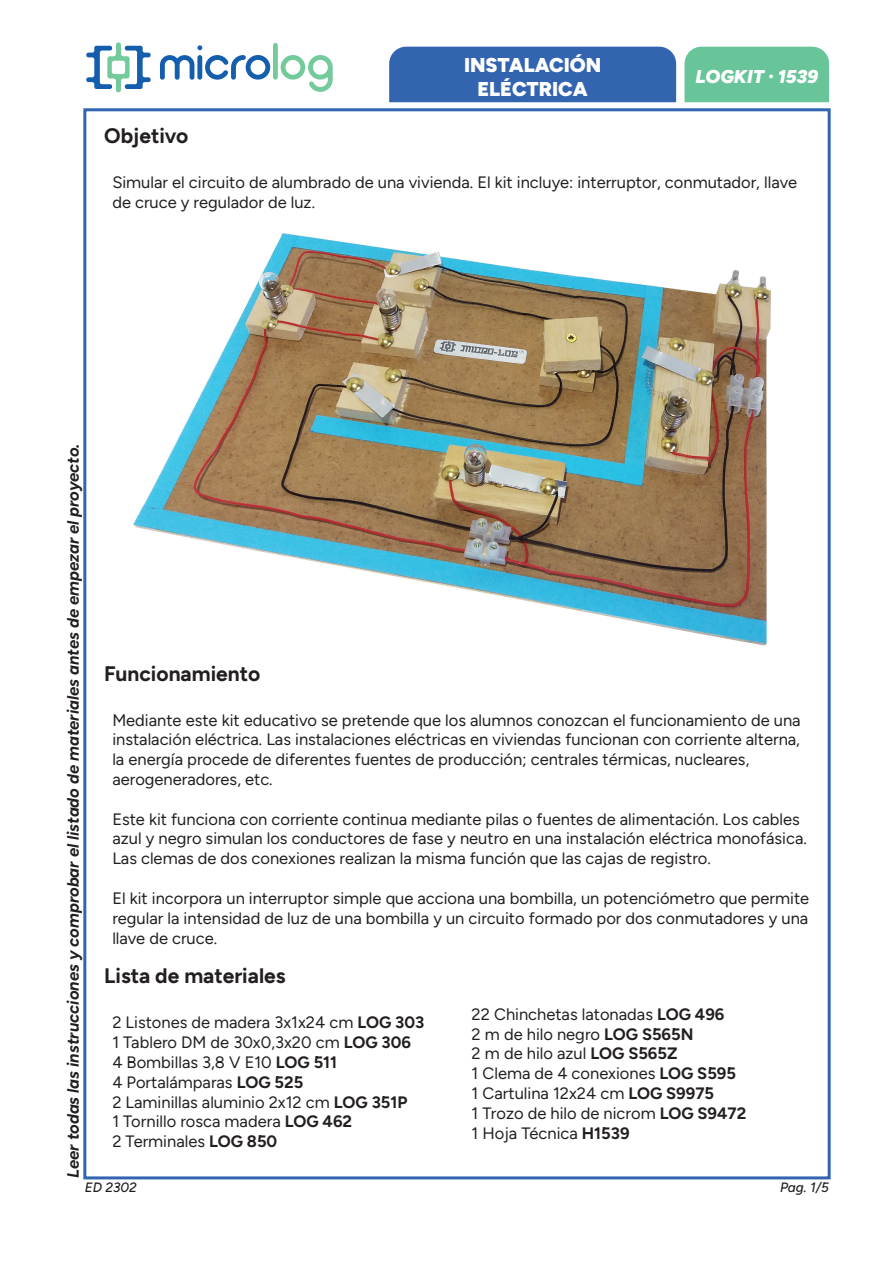
<style>
.page{position:relative;width:893px;height:1263px;background:#fff}
.page>*{position:absolute;margin:0;border:0;box-sizing:border-box;transform-origin:0 0}
.t1{font:700 21px "Figtree";color:#231f20}
.t2{font:900 19.95px/24px "Figtree";color:#fff;text-align:center}
.t3{font:italic 900 18.6px "Figtree";color:#fff}
.t4{font:16.5px/19.8px "Figtree";color:#231f20}
.t5{font:italic 700 16.5px "Figtree";color:#231f20}
.t6{font:italic 500 13.5px "Figtree";color:#231f20}
.s1{font-weight:700}
</style>
<div class="page">
<div style="left:83px;top:108px;width:748px;height:1071px;background:#fff;border:3px solid #3264b0"></div>
<div style="left:389px;top:47px;width:287px;height:55px;background:#3264b0"></div>
<div style="left:685px;top:47px;width:144px;height:55px;background:#68c499"></div>
<svg style="left:86px;top:42px;width:65px;height:50px"></svg>
<svg style="left:160px;top:45px;width:110px;height:35px"></svg>
<div style="left:273px;top:43px;width:5px;height:37px;background:#73ca9a;border-radius:2px"></div>
<svg style="left:281px;top:55px;width:52px;height:37px"></svg>
<img style="left:133px;top:233px;width:638px;height:413px">
<p class="t2" style="left:464px;top:53px;width:139px">INSTALACIÓN<br>ELÉCTRICA</p>
<p class="t3" style="left:695px;top:66px;width:124px">LOGKIT · 1539</p>
<p class="t1" style="left:104px;top:124px;width:86px">Objetivo</p>
<p class="t4" style="left:112px;top:173px;width:686px">Simular el circuito de alumbrado de una vivienda. El kit incluye: interruptor, conmutador, llave de cruce y regulador de luz.</p>
<p class="t5" style="left:64px;top:1178px;width:736px;rotate:-90deg">Leer todas las instrucciones y comprobar el listado de materiales antes de empezar el proyecto.</p>
<p class="t1" style="left:104px;top:661px;width:157px">Funcionamiento</p>
<p class="t4" style="left:112px;top:710px;width:690px">Mediante este kit educativo se pretende que los alumnos conozcan el funcionamiento de una instalación eléctrica. Las instalaciones eléctricas en viviendas funcionan con corriente alterna, la energía procede de diferentes fuentes de producción; centrales térmicas, nucleares, aerogeneradores, etc.</p>
<p class="t4" style="left:112px;top:809px;width:696px">Este kit funciona con corriente continua mediante pilas o fuentes de alimentación. Los cables azul y negro simulan los conductores de fase y neutro en una instalación eléctrica monofásica.<br>Las clemas de dos conexiones realizan la misma función que las cajas de registro.</p>
<p class="t4" style="left:112px;top:888px;width:698px;text-align:justify">El kit incorpora un interruptor simple que acciona una bombilla, un potenciómetro que permite regular la intensidad de luz de una bombilla y un circuito formado por dos conmutadores y una llave de cruce.</p>
<p class="t1" style="left:104px;top:964px;width:183px">Lista de materiales</p>
<p class="t4" style="left:112px;top:1013px;width:313px">2 Listones de madera 3x1x24 cm <span class="s1">LOG 303<br></span>1 Tablero DM de 30x0,3x20 cm <span class="s1">LOG 306<br></span>4 Bombillas 3,8 V E10 <span class="s1">LOG 511<br></span>4 Portalámparas <span class="s1">LOG 525<br></span>2 Laminillas aluminio 2x12 cm <span class="s1">LOG 351P<br></span>1 Tornillo rosca madera <span class="s1">LOG 462<br></span>2 Terminales <span class="s1">LOG 850</span></p>
<p class="t4" style="left:472px;top:1004px;width:276px">22 Chinchetas latonadas <span class="s1">LOG 496<br></span>2 m de hilo negro <span class="s1">LOG S565N<br></span>2 m de hilo azul <span class="s1">LOG S565Z<br></span>1 Clema de 4 conexiones <span class="s1">LOG S595<br></span>1 Cartulina 12x24 cm <span class="s1">LOG S9975<br></span>1 Trozo de hilo de nicrom <span class="s1">LOG S9472<br></span>1 Hoja Técnica <span class="s1">H1539</span></p>
<p class="t6" style="left:85px;top:1180px;width:53px">ED 2302</p>
<p class="t6" style="left:780px;top:1180px;width:50px">Pag. 1/5</p>
</div>
